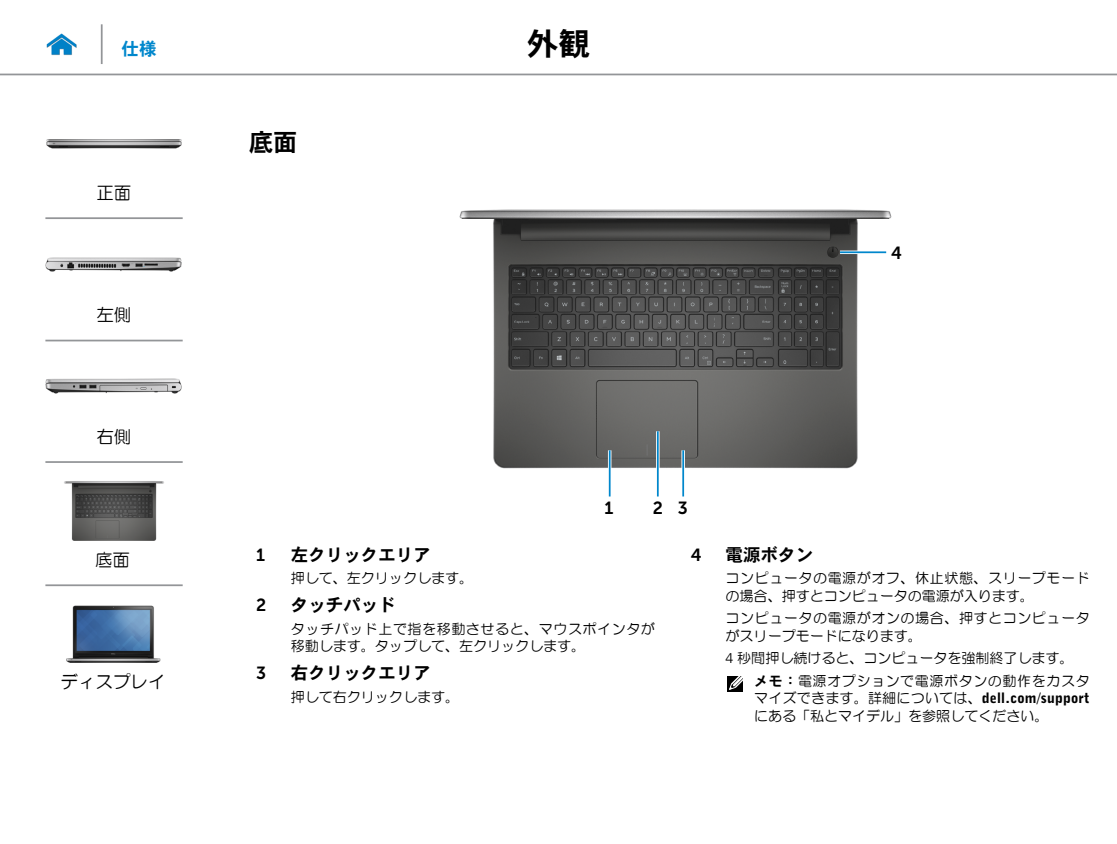
<style>
.page{position:relative;width:1117px;height:844px;background:#fff}
.page>*{position:absolute;margin:0;border:0;box-sizing:border-box;transform-origin:0 0}
.t1{font:31.5px "DFHS Gothic W7 WIN RKSJ H";color:#000}
.Head2{font:24.5px "DFHS Gothic W7 WIN RKSJ H";color:#000}
.Callout_Head{font:17.5px "DFHS Gothic W7 WIN RKSJ H";color:#000}
.t2{font:17.5px "HG Maru Gothic MPRO";color:#000}
.Callout-L{font:17.5px "Museo Sans For Dell 700";color:#000}
.t3{font:17.5px "DFHS Gothic W7 WIN RKSJ H";color:#0087cc}
.Callout_description{font:14px/17.5px "HG Maru Gothic MPRO";letter-spacing:.04em;color:#000}
.Note{font:14px/17.5px "HG Maru Gothic MPRO";letter-spacing:.015em;color:#000;text-align:justify}
.Callout_description-2{font:14px "HG Maru Gothic MPRO";color:#000}
.s1{font-family:"Frutiger 45";font-weight:300}
.s2{font-family:"DFHS Gothic W7 WIN RKSJ H"}
.s3{font-family:"Bell Gothic BT";font-weight:900}
</style>
<div class="page">
<hr style="left:0;top:74px;width:1116px;height:1px;background:#939598">
<img style="left:46px;top:33px;width:31px;height:23px">
<div style="left:726px;top:675px;width:16px;height:16px;background:#000"></div>
<svg style="left:728px;top:675px;width:15px;height:15px"></svg>
<img style="left:459px;top:209px;width:433px;height:263px">
<svg style="left:839px;top:250px;width:47px;height:4px"></svg>
<hr style="left:839px;top:251px;width:47px;height:2px;background:#0087cc">
<hr style="left:656px;top:431px;width:3px;height:65px;background:#fff">
<hr style="left:656px;top:431px;width:2px;height:65px;background:#0087cc">
<hr style="left:681px;top:450px;width:3px;height:46px;background:#fff">
<hr style="left:682px;top:450px;width:2px;height:46px;background:#0087cc">
<svg style="left:607px;top:450px;width:4px;height:46px"></svg>
<hr style="left:608px;top:450px;width:2px;height:46px;background:#0087cc">
<hr style="left:101px;top:24px;width:2px;height:40px;background:#939598">
<img style="left:46px;top:139px;width:136px;height:10px">
<img style="left:45px;top:257px;width:137px;height:15px">
<img style="left:45px;top:378px;width:137px;height:16px">
<img style="left:64px;top:481px;width:100px;height:59px">
<img style="left:66px;top:605px;width:95px;height:57px">
<hr style="left:45px;top:217px;width:138px;height:2px;background:#939598">
<hr style="left:45px;top:339px;width:138px;height:2px;background:#939598">
<hr style="left:45px;top:461px;width:138px;height:2px;background:#939598">
<hr style="left:45px;top:584px;width:138px;height:2px;background:#939598">
<p class="t3" style="left:122px;top:40px;width:36px">仕様</p>
<h1 class="t1" style="left:527px;top:28px;width:64px">外観</h1>
<p class="t2" style="left:96px;top:183px;width:36px">正面</p>
<p class="t2" style="left:96px;top:306px;width:36px">左側</p>
<p class="t2" style="left:96px;top:428px;width:36px">右側</p>
<p class="t2" style="left:95px;top:550px;width:37px">底面</p>
<p class="t2" style="left:60px;top:673px;width:106px">ディスプレイ</p>
<p class="Head2" style="left:249px;top:129px;width:50px">底面</p>
<p class="Callout-L" style="left:604px;top:498px;width:10px">1</p>
<p class="Callout-L" style="left:652px;top:498px;width:12px">2</p>
<p class="Callout-L" style="left:677px;top:498px;width:12px">3</p>
<p class="Callout-L" style="left:890px;top:243px;width:12px">4</p>
<p class="Callout-L" style="left:256px;top:544px;width:10px">1</p>
<p class="Callout_Head" style="left:291px;top:545px;width:141px">左クリックエリア</p>
<p class="Callout_description-2" style="left:291px;top:571px;width:183px">押して、左クリックします。</p>
<p class="Callout-L" style="left:256px;top:595px;width:12px">2</p>
<p class="Callout_Head" style="left:291px;top:596px;width:106px">タッチパッド</p>
<p class="Callout_description" style="left:291px;top:619px;width:365px">タッチパッド上で指を移動させると、マウスポインタが移動します。タップして、左クリックします。</p>
<p class="Callout-L" style="left:256px;top:663px;width:12px">3</p>
<p class="Callout_Head" style="left:291px;top:664px;width:141px">右クリックエリア</p>
<p class="Callout_description-2" style="left:291px;top:689px;width:169px">押して右クリックします。</p>
<p class="Callout-L" style="left:690px;top:544px;width:12px">4</p>
<p class="Callout_Head" style="left:725px;top:545px;width:89px">電源ボタン</p>
<p class="Callout_description" style="left:725px;top:569px;width:365px">コンピュータの電源がオフ、休止状態、スリープモードの場合、押すとコンピュータの電源が入ります。</p>
<p class="Callout_description" style="left:725px;top:609px;width:365px">コンピュータの電源がオンの場合、押すとコンピュータがスリープモードになります。</p>
<p class="Callout_description-2" style="left:725px;top:651px;width:349px"><span class="s1">4</span> 秒間押し続けると、コンピュータを強制終了します。</p>
<p class="Note" style="left:754px;top:671px;width:337px"><span class="s2">メモ：</span>電源オプションで電源ボタンの動作をカスタマイズできます。詳細については、<span class="s3">dell.com/support</span>にある「私とマイデル」を参照してください。</p>
</div>
